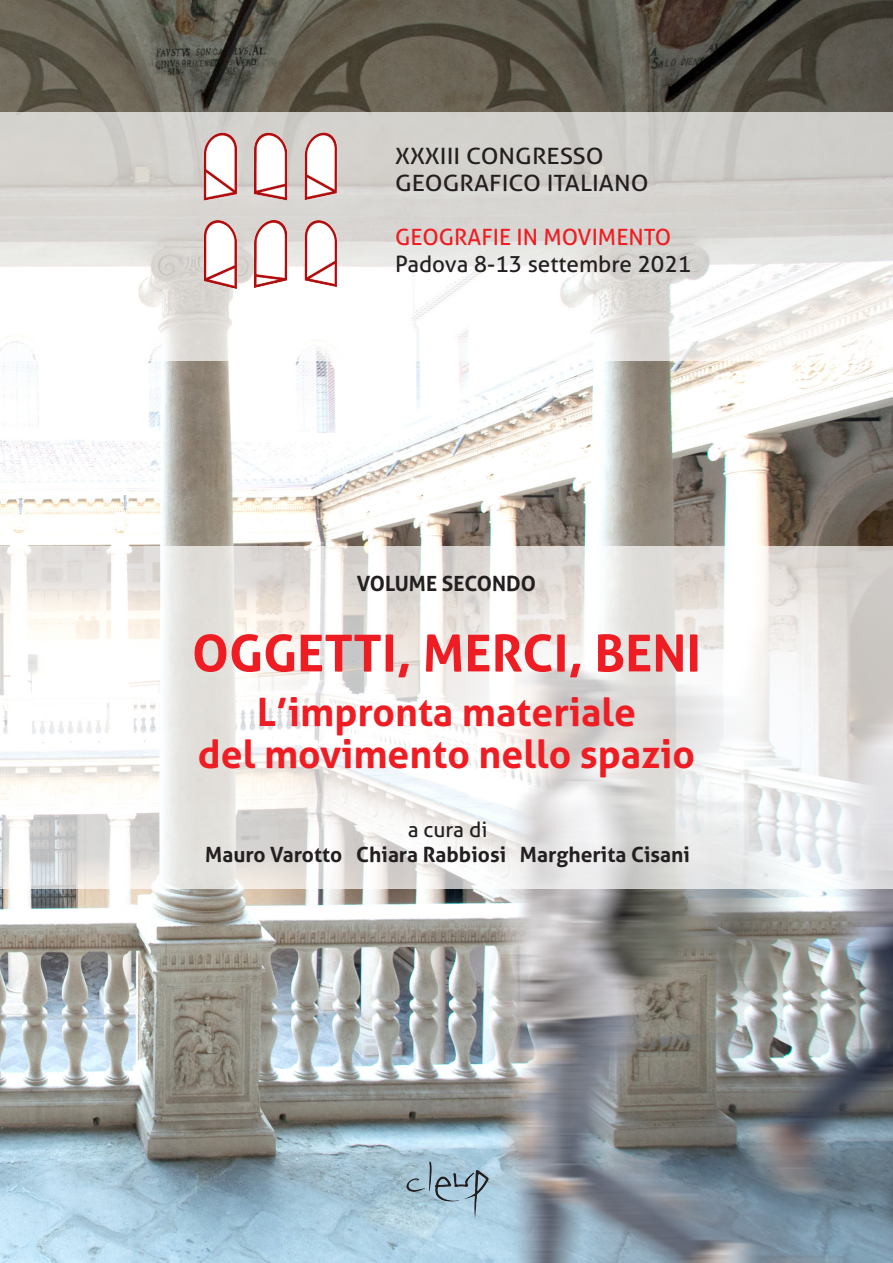
<style>
.page{position:relative;width:893px;height:1263px;background:#fff}
.page>*{position:absolute;margin:0;border:0;box-sizing:border-box;transform-origin:0 0}
.t1{font:700 51px "Aller";color:#ee1d23}
.t2{font:700 39px "Aller";color:#ee1d23}
.t3{font:22.5px "Aller";color:#231f20;scale:1.09 1}
.t4{font:22.5px "Aller";color:#231f20}
.t5{font:22.5px "Aller";color:#ee1d23}
.t6{font:700 21px "Aller";color:#231f20}
.t7{font:21px "Aller";color:#231f20}
</style>
<div class="page">
<img style="left:1px;top:0;width:892px;height:1263px">
<svg style="left:1px;top:112px;width:892px;height:248px"></svg>
<svg style="left:0;top:546px;width:893px;height:343px"></svg>
<img style="left:199px;top:128px;width:143px;height:166px">
<img style="left:429px;top:1161px;width:57px;height:58px">
<p class="t3" style="left:395px;top:142px;width:193px">XXXIII CONGRESSO</p>
<p class="t3" style="left:395px;top:169px;width:234px">GEOGRAFICO ITALIANO</p>
<p class="t5" style="left:395px;top:223px;width:277px">GEOGRAFIE IN MOVIMENTO</p>
<p class="t4" style="left:395px;top:250px;width:298px">Padova 8-13 settembre 2021</p>
<p class="t6" style="left:357px;top:570px;width:181px">VOLUME SECONDO</p>
<p class="t1" style="left:192px;top:622px;width:511px">OGGETTI, MERCI, BENI</p>
<p class="t2" style="left:257px;top:688px;width:380px">L’impronta materiale</p>
<p class="t2" style="left:198px;top:730px;width:499px">del movimento nello spazio</p>
<p class="t7" style="left:408px;top:817px;width:81px">a cura di</p>
<p class="t6" style="left:205px;top:842px;width:486px">Mauro Varotto Chiara Rabbiosi Margherita Cisani</p>
</div>
